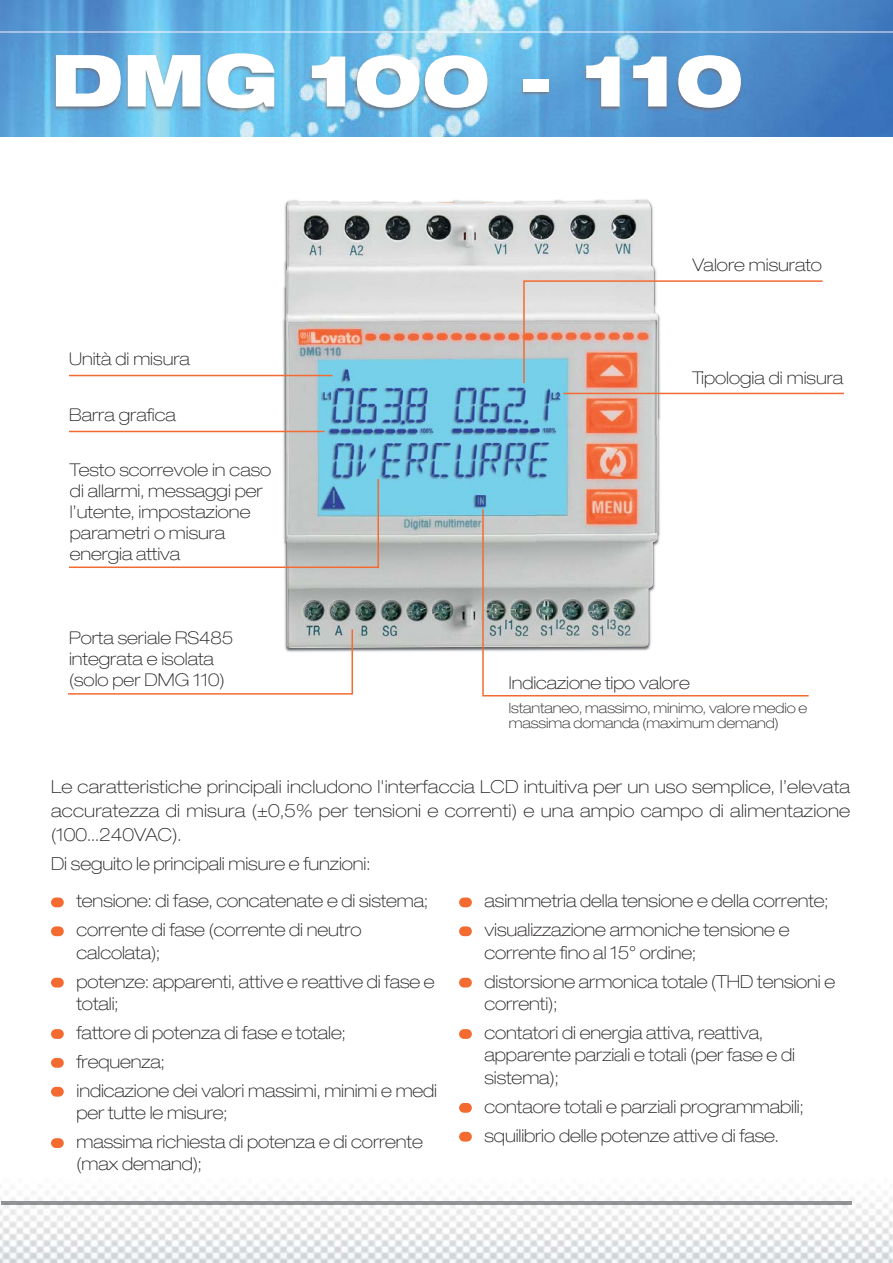
<style>
.page{position:relative;width:893px;height:1263px;background:#fff}
.page>*{position:absolute;margin:0;border:0;box-sizing:border-box;transform-origin:0 0}
.t1{font:900 expanded 72px "Helvetica Neue";color:#fff}
.t2{font:100 expanded 18px/28.8px "Helvetica Neue";letter-spacing:-.005em;color:#231f20}
.t3{font:100 expanded 17.55px/21.1px "Helvetica Neue";color:#231f20}
.t4{font:100 expanded 14.25px/15px "Helvetica Neue";letter-spacing:-.005em;color:#231f20}
</style>
<div class="page">
<img style="left:0;top:0;width:893px;height:136px">
<img style="left:0;top:1131px;width:892px;height:132px">
<img style="left:37px;top:40px;width:827px;height:97px">
<div style="left:51px;top:898px;width:13px;height:9px;background:#f36b31;border-radius:5px"></div>
<div style="left:51px;top:926px;width:13px;height:10px;background:#f36b31;border-radius:5px"></div>
<div style="left:51px;top:1058px;width:13px;height:10px;background:#f36b31;border-radius:5px"></div>
<div style="left:51px;top:1029px;width:13px;height:10px;background:#f36b31;border-radius:5px"></div>
<div style="left:51px;top:1087px;width:13px;height:10px;background:#f36b31;border-radius:5px"></div>
<div style="left:51px;top:1138px;width:13px;height:10px;background:#f36b31;border-radius:5px"></div>
<div style="left:51px;top:978px;width:13px;height:10px;background:#f36b31;border-radius:5px"></div>
<div style="left:459px;top:978px;width:13px;height:10px;background:#f36b31;border-radius:5px"></div>
<div style="left:459px;top:1029px;width:13px;height:10px;background:#f36b31;border-radius:5px"></div>
<div style="left:459px;top:1103px;width:13px;height:10px;background:#f36b31;border-radius:5px"></div>
<div style="left:459px;top:1132px;width:13px;height:10px;background:#f36b31;border-radius:5px"></div>
<div style="left:459px;top:898px;width:13px;height:9px;background:#f36b31;border-radius:5px"></div>
<div style="left:459px;top:926px;width:13px;height:10px;background:#f36b31;border-radius:5px"></div>
<img style="left:0;top:31px;width:893px;height:2px">
<img style="left:204px;top:199px;width:528px;height:453px">
<img style="left:286px;top:200px;width:372px;height:448px">
<hr style="left:563px;top:393px;width:281px;height:1px;background:#f36b31">
<hr style="left:69px;top:375px;width:264px;height:1px;background:#f36b31">
<hr style="left:69px;top:431px;width:256px;height:1px;background:#f36b31">
<svg style="left:522px;top:280px;width:301px;height:105px"></svg>
<svg style="left:481px;top:508px;width:328px;height:189px"></svg>
<svg style="left:68px;top:628px;width:286px;height:67px"></svg>
<svg style="left:69px;top:477px;width:311px;height:92px"></svg>
<hr style="left:1px;top:1202px;width:851px;height:3px;background:#919396">
<h1 class="t1" style="left:51px;top:53px;width:694px">DMG 100 - 110</h1>
<p class="t3" style="left:69px;top:350px;width:122px">Unità di misura</p>
<p class="t3" style="left:69px;top:406px;width:109px">Barra grafica</p>
<p class="t3" style="left:70px;top:461px;width:203px">Testo scorrevole in caso di allarmi, messaggi per l’utente, impostazione parametri o misura energia attiva</p>
<p class="t3" style="left:69px;top:629px;width:166px">Porta seriale RS485 integrata e isolata (solo per DMG 110)</p>
<p class="t3" style="left:692px;top:256px;width:131px">Valore misurato</p>
<p class="t3" style="left:692px;top:369px;width:152px">Tipologia di misura</p>
<p class="t3" style="left:509px;top:674px;width:182px">Indicazione tipo valore</p>
<p class="t4" style="left:509px;top:702px;width:300px">Istantaneo, massimo, minimo, valore medio e massima domanda (maximum demand)</p>
<p class="t2" style="left:51px;top:777px;width:801px;line-height:24px;text-align:justify">Le caratteristiche principali includono l'interfaccia LCD intuitiva per un uso semplice, l’elevata accuratezza di misura (±0,5% per tensioni e correnti) e una ampio campo di alimentazione (100...240VAC).</p>
<p class="t2" style="left:51px;top:851px;width:321px">Di seguito le principali misure e funzioni:</p>
<p class="t2" style="left:77px;top:888px;width:353px">tensione: di fase, concatenate e di sistema; corrente di fase (corrente di neutro</p>
<p class="t2" style="left:77px;top:940px;width:360px">calcolata);<br>potenze: apparenti, attive e reattive di fase e</p>
<p class="t2" style="left:76px;top:991px;width:362px">totali;<br>fattore di potenza di fase e totale; frequenza;<br>indicazione dei valori massimi, minimi e medi</p>
<p class="t2" style="left:76px;top:1100px;width:348px">per tutte le misure;<br>massima richiesta di potenza e di corrente</p>
<p class="t2" style="left:76px;top:1151px;width:127px">(max demand);</p>
<p class="t2" style="left:485px;top:888px;width:345px">asimmetria della tensione e della corrente; visualizzazione armoniche tensione e</p>
<p class="t2" style="left:485px;top:940px;width:352px">corrente fino al 15° ordine;<br>distorsione armonica totale (THD tensioni e</p>
<p class="t2" style="left:485px;top:991px;width:280px">correnti);<br>contatori di energia attiva, reattiva,</p>
<p class="t2" style="left:485px;top:1046px;width:312px;line-height:22.5px">apparente parziali e totali (per fase e di sistema);</p>
<p class="t2" style="left:485px;top:1094px;width:320px">contaore totali e parziali programmabili; squilibrio delle potenze attive di fase.</p>
</div>
